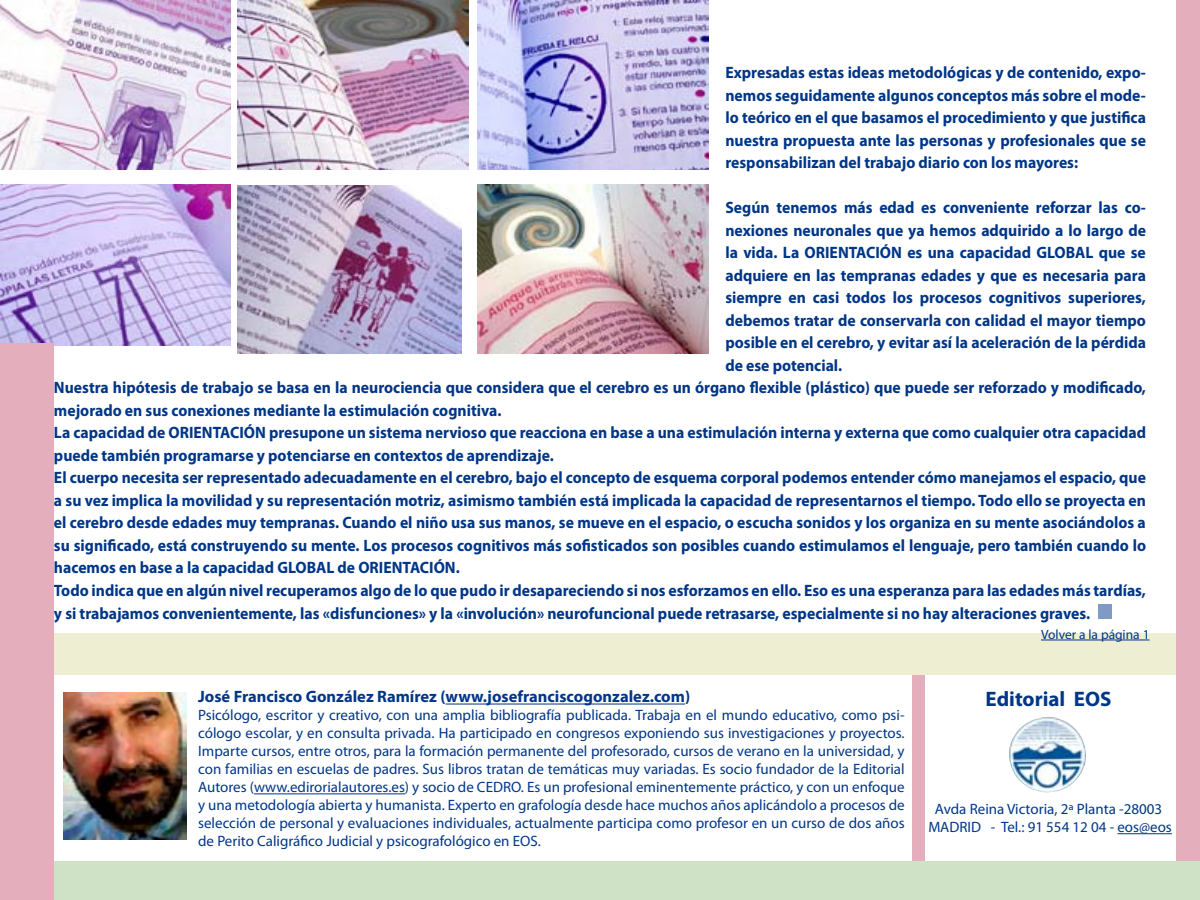
<style>
.page{position:relative;width:1200px;height:900px;background:#fff}
.page>*{position:absolute;margin:0;border:0;box-sizing:border-box;transform-origin:0 0}
.t1{font:700 21px "Myriad Pro";color:#003687}
.t2{font:700 16.5px/22.5px "Myriad Pro";color:#003687;text-align:justify;scale:.95 1}
.t3{font:700 16.5px "Myriad Pro";color:#003687}
.t4{font:15px/18px "Myriad Pro";color:#003687;text-align:center}
.t5{font:13.5px "Myriad Pro";color:#003687}
</style>
<div class="page">
<div style="left:912px;top:674px;width:12px;height:226px;background:#e4aebc"></div>
<img style="left:0;top:0;width:231px;height:170px">
<img style="left:237px;top:1px;width:231px;height:169px">
<img style="left:478px;top:0;width:231px;height:170px">
<img style="left:0;top:184px;width:231px;height:161px">
<img style="left:237px;top:185px;width:225px;height:169px">
<img style="left:478px;top:184px;width:231px;height:170px">
<hr style="left:1117px;top:833px;width:55px;height:1px;background:#003687">
<img style="left:63px;top:692px;width:123px;height:147px">
<hr style="left:446px;top:704px;width:239px;height:1px;background:#003687">
<hr style="left:254px;top:793px;width:151px;height:1px;background:#003687">
<img style="left:1009px;top:717px;width:77px;height:75px">
<div style="left:0;top:633px;width:1200px;height:42px;background:#eeeed2"></div>
<div style="left:0;top:861px;width:1200px;height:39px;background:#cfe2c5"></div>
<div style="left:0;top:344px;width:54px;height:556px;background:#e4aebc"></div>
<div style="left:1176px;top:0;width:24px;height:861px;background:#e4aebc"></div>
<div style="left:1098px;top:604px;width:14px;height:16px;background:#809ac3"></div>
<hr style="left:1041px;top:640px;width:109px;height:1px;background:#003687">
<p class="t2" style="left:725px;top:61px;width:444px">Expresadas estas ideas metodológicas y de contenido, expo&shy;nemos seguidamente algunos conceptos más sobre el mode&shy;lo teórico en el que basamos el procedimiento y que justifica nuestra propuesta ante las personas y profesionales que se responsabilizan del trabajo diario con los mayores:</p>
<p class="t2" style="left:725px;top:196px;width:444px">Según tenemos más edad es conveniente reforzar las co-</p>
<p class="t2" style="left:725px;top:219px;width:444px">nexiones neuronales que ya hemos adquirido a lo largo de</p>
<p class="t2" style="left:725px;top:241px;width:444px">la vida. La ORIENTACIÓN es una capacidad GLOBAL que se</p>
<p class="t2" style="left:725px;top:264px;width:444px">adquiere en las tempranas edades y que es necesaria para</p>
<p class="t2" style="left:725px;top:286px;width:444px">siempre en casi todos los procesos cognitivos superiores,</p>
<p class="t2" style="left:725px;top:309px;width:444px">debemos tratar de conservarla con calidad el mayor tiempo</p>
<p class="t2" style="left:725px;top:331px;width:444px">posible en el cerebro, y evitar así la aceleración de la pérdida</p>
<p class="t2" style="left:725px;top:354px;width:124px">de ese potencial.</p>
<p class="t2" style="left:54px;top:376px;width:1151px">Nuestra hipótesis de trabajo se basa en la neurociencia que considera que el cerebro es un órgano flexible (plástico) que puede ser reforzado y modificado,</p>
<p class="t2" style="left:54px;top:399px;width:473px">mejorado en sus conexiones mediante la estimulación cognitiva.</p>
<p class="t2" style="left:54px;top:421px;width:1151px">La capacidad de ORIENTACIÓN presupone un sistema nervioso que reacciona en base a una estimulación interna y externa que como cualquier otra capacidad</p>
<p class="t2" style="left:54px;top:444px;width:528px">puede también programarse y potenciarse en contextos de aprendizaje.</p>
<p class="t2" style="left:54px;top:466px;width:1151px">El cuerpo necesita ser representado adecuadamente en el cerebro, bajo el concepto de esquema corporal podemos entender cómo manejamos el espacio, que</p>
<p class="t2" style="left:54px;top:489px;width:1151px">a su vez implica la movilidad y su representación motriz, asimismo también está implicada la capacidad de representarnos el tiempo. Todo ello se proyecta en</p>
<p class="t2" style="left:54px;top:511px;width:1151px">el cerebro desde edades muy tempranas. Cuando el niño usa sus manos, se mueve en el espacio, o escucha sonidos y los organiza en su mente asociándolos a</p>
<p class="t2" style="left:54px;top:534px;width:1151px">su significado, está construyendo su mente. Los procesos cognitivos más sofisticados son posibles cuando estimulamos el lenguaje, pero también cuando lo</p>
<p class="t2" style="left:54px;top:556px;width:429px">hacemos en base a la capacidad GLOBAL de ORIENTACIÓN.</p>
<p class="t2" style="left:54px;top:579px;width:1151px">Todo indica que en algún nivel recuperamos algo de lo que pudo ir desapareciendo si nos esforzamos en ello. Eso es una esperanza para las edades más tardías,</p>
<p class="t2" style="left:54px;top:601px;width:1092px">y si trabajamos convenientemente, las «disfunciones» y la «involución» neurofuncional puede retrasarse, especialmente si no hay alteraciones graves.</p>
<p class="t3" style="left:198px;top:686px;width:494px">José Francisco González Ramírez (www.josefranciscogonzalez.com)</p>
<p class="t4" style="left:198px;top:706px;width:708px;text-align:justify">Psicólogo, escritor y creativo, con una amplia bibliografía publicada. Trabaja en el mundo educativo, como psi&shy;cólogo escolar, y en consulta privada. Ha participado en congresos exponiendo sus investigaciones y proyectos.<br>Imparte cursos, entre otros, para la formación permanente del profesorado, cursos de verano en la universidad, y con familias en escuelas de padres. Sus libros tratan de temáticas muy variadas. Es socio fundador de la Editorial Autores (www.edirorialautores.es) y socio de CEDRO. Es un profesional eminentemente práctico, y con un enfoque y una metodología abierta y humanista. Experto en grafología desde hace muchos años aplicándolo a procesos de selección de personal y evaluaciones individuales, actualmente participa como profesor en un curso de dos años de Perito Caligráfico Judicial y psicografológico en EOS.</p>
<p class="t5" style="left:1041px;top:626px;width:110px">Volver a la página 1</p>
<p class="t1" style="left:986px;top:685px;width:127px">Editorial EOS</p>
<p class="t4" style="left:928px;top:800px;width:245px">Avda Reina Victoria, 2ª Planta -28003<br>MADRID - Tel.: 91 554 12 04 - eos@eos</p>
</div>
